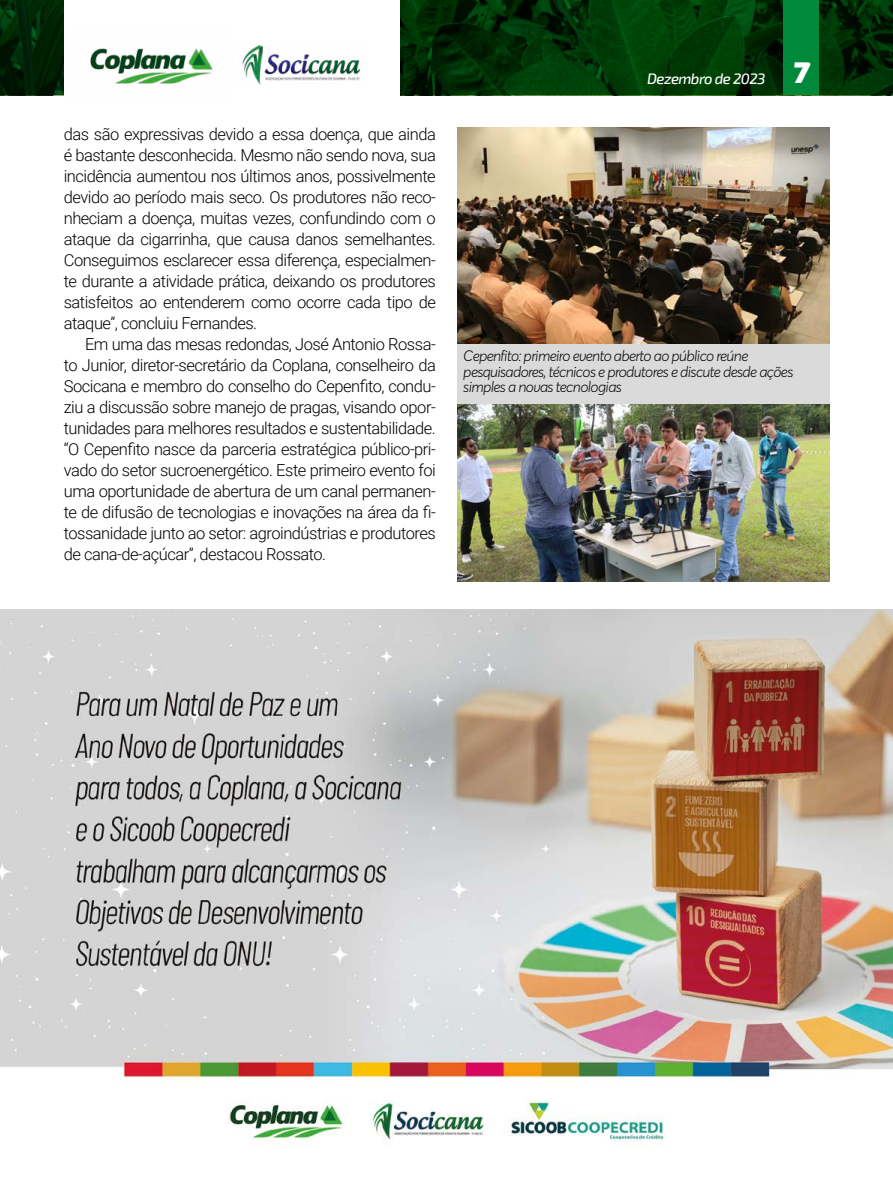
<style>
.page{position:relative;width:893px;height:1191px;background:#fff}
.page>*{position:absolute;margin:0;border:0;box-sizing:border-box;transform-origin:0 0}
.t1{font:300 16.5px/21px "Roboto";letter-spacing:-.03em;color:#000;text-align:justify}
.t2{font:italic 300 15px/15.6px "Averta";letter-spacing:-.04em;color:#000}
.t3{font:italic 500 15px "Exo 2";letter-spacing:-.04em;color:#fff}
.s1{font-weight:900;font-size:30px}
</style>
<div class="page">
<img style="left:400px;top:0;width:493px;height:95px">
<img style="left:1px;top:0;width:63px;height:95px">
<div style="left:783px;top:0;width:36px;height:95px;background:#00893a"></div>
<img style="left:242px;top:44px;width:118px;height:40px">
<img style="left:90px;top:48px;width:123px;height:36px">
<hr style="left:0;top:0;width:1px;height:95px;background:#00893a">
<img style="left:457px;top:128px;width:372px;height:216px">
<img style="left:457px;top:404px;width:372px;height:177px">
<div style="left:457px;top:344px;width:372px;height:60px;background:#dadada"></div>
<img style="left:0;top:609px;width:893px;height:537px">
<p class="t1" style="left:64px;top:123px;width:374px">das são expressivas devido a essa doença, que ainda é bastante desconhecida. Mesmo não sendo nova, sua incidência aumentou nos últimos anos, possivelmente devido ao período mais seco. Os produtores não reco&shy;nheciam a doença, muitas vezes, confundindo com o ataque da cigarrinha, que causa danos semelhantes.<br>Conseguimos esclarecer essa diferença, especialmen&shy;te durante a atividade prática, deixando os produtores satisfeitos ao entenderem como ocorre cada tipo de ataque”, concluiu Fernandes.</p>
<p class="t1" style="left:64px;top:333px;width:374px;text-indent:21px">Em uma das mesas redondas, José Antonio Rossa&shy;to Junior, diretor-secretário da Coplana, conselheiro da Socicana e membro do conselho do Cepenfito, condu&shy;ziu a discussão sobre manejo de pragas, visando opor&shy;tunidades para melhores resultados e sustentabilidade. “O Cepenfito nasce da parceria estratégica público-pri&shy;vado do setor sucroenergético. Este primeiro evento foi uma oportunidade de abertura de um canal permanen&shy;te de difusão de tecnologias e inovações na área da fi&shy;tossanidade junto ao setor: agroindústrias e produtores de cana-de-açúcar”, destacou Rossato.</p>
<p class="t3" style="left:647px;top:70px;width:163px">Dezembro de 2023 <span class="s1">7</span></p>
<p class="t2" style="left:463px;top:348px;width:332px">Cepenfito: primeiro evento aberto ao público reúne pesquisadores, técnicos e produtores e discute desde ações simples a novas tecnologias</p>
</div>
